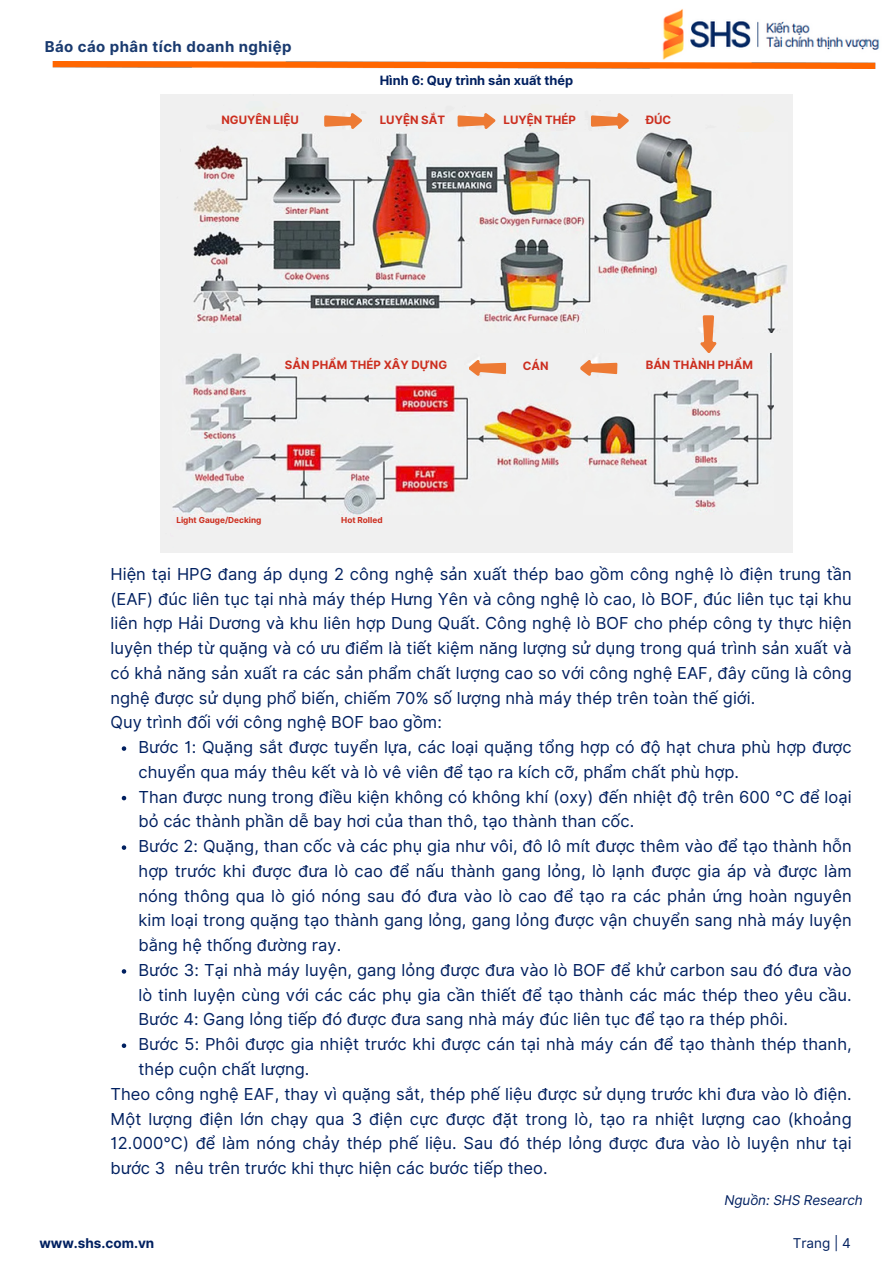
<style>
.page{position:relative;width:894px;height:1264px;background:#fff}
.page>*{position:absolute;margin:0;border:0;box-sizing:border-box;transform-origin:0 0}
.t1{font:16.5px/24.8px "Inter";color:#002060}
.t2{font:700 15px "Inter";letter-spacing:.035em;color:#193a6f}
.t3{font:italic 13.5px "Inter";letter-spacing:-.005em;color:#002060}
.t4{font:700 13.5px "Inter";color:#002060}
.t5{font:13.5px "Inter";color:#002060}
.t6{font:700 12.75px "Inter";color:#002060}
.t7{font:700 11.55px "Inter";color:#cc2e1f}
.t8{font:700 8.25px "Inter";color:#cc2e1f}
</style>
<div class="page">
<img style="left:52px;top:62px;width:824px;height:7px">
<img style="left:662px;top:9px;width:218px;height:51px">
<div style="left:160px;top:94px;width:632px;height:458px;background:#f0f0f0"></div>
<img style="left:193px;top:133px;width:594px;height:199px">
<img style="left:172px;top:353px;width:601px;height:161px">
<div style="left:290px;top:345px;width:160px;height:28px;background:#f0f0f0"></div>
<div style="left:490px;top:352px;width:91px;height:28px;background:#f0f0f0"></div>
<div style="left:645px;top:345px;width:121px;height:28px;background:#f0f0f0"></div>
<svg style="left:324px;top:113px;width:37px;height:16px"></svg>
<svg style="left:457px;top:113px;width:38px;height:16px"></svg>
<svg style="left:590px;top:113px;width:38px;height:16px"></svg>
<svg style="left:700px;top:315px;width:16px;height:38px"></svg>
<svg style="left:580px;top:360px;width:37px;height:16px"></svg>
<svg style="left:468px;top:360px;width:38px;height:16px"></svg>
<svg style="left:122px;top:746px;width:4px;height:4px"></svg>
<svg style="left:122px;top:795px;width:4px;height:5px"></svg>
<svg style="left:122px;top:845px;width:4px;height:4px"></svg>
<svg style="left:122px;top:969px;width:4px;height:4px"></svg>
<svg style="left:122px;top:1043px;width:4px;height:4px"></svg>
<h3 class="t2" style="left:45px;top:38px;width:248px">Báo cáo phân tích doanh nghiệp</h3>
<p class="t6" style="left:379px;top:73px;width:195px">Hình 6: Quy trình sản xuất thép</p>
<p class="t7" style="left:221px;top:113px;width:79px">NGUYÊN LIỆU</p>
<p class="t7" style="left:379px;top:113px;width:67px">LUYỆN SẮT</p>
<p class="t7" style="left:503px;top:113px;width:74px">LUYỆN THÉP</p>
<p class="t7" style="left:645px;top:113px;width:27px">ĐÚC</p>
<p class="t7" style="left:285px;top:358px;width:164px">SẢN PHẨM THÉP XÂY DỰNG</p>
<p class="t7" style="left:523px;top:358px;width:27px">CÁN</p>
<p class="t7" style="left:645px;top:358px;width:109px">BÁN THÀNH PHẨM</p>
<p class="t8" style="left:176px;top:515px;width:86px">Light Gauge/Decking</p>
<p class="t8" style="left:341px;top:515px;width:43px">Hot Rolled</p>
<p class="t1" style="left:110px;top:561px;width:742px">Hiện tại HPG đang áp dụng 2 công nghệ sản xuất thép bao gồm công nghệ lò điện trung tần (EAF) đúc liên tục tại nhà máy thép Hưng Yên và công nghệ lò cao, lò BOF, đúc liên tục tại khu liên hợp Hải Dương và khu liên hợp Dung Quất. Công nghệ lò BOF cho phép công ty thực hiện luyện thép từ quặng và có ưu điểm là tiết kiệm năng lượng sử dụng trong quá trình sản xuất và có khả năng sản xuất ra các sản phẩm chất lượng cao so với công nghệ EAF, đây cũng là công nghệ được sử dụng phổ biến, chiếm 70% số lượng nhà máy thép trên toàn thế giới.<br>Quy trình đối với công nghệ BOF bao gồm:</p>
<p class="t1" style="left:138px;top:734px;width:714px">Bước 1: Quặng sắt được tuyển lựa, các loại quặng tổng hợp có độ hạt chưa phù hợp được chuyển qua máy thêu kết và lò vê viên để tạo ra kích cỡ, phẩm chất phù hợp.</p>
<p class="t1" style="left:138px;top:784px;width:714px">Than được nung trong điều kiện không có không khí (oxy) đến nhiệt độ trên 600 °C để loại bỏ các thành phần dễ bay hơi của than thô, tạo thành than cốc.</p>
<p class="t1" style="left:138px;top:833px;width:714px;text-align:justify">Bước 2: Quặng, than cốc và các phụ gia như vôi, đô lô mít được thêm vào để tạo thành hỗn hợp trước khi được đưa lò cao để nấu thành gang lỏng, lò lạnh được gia áp và được làm nóng thông qua lò gió nóng sau đó đưa vào lò cao để tạo ra các phản ứng hoàn nguyên kim loại trong quặng tạo thành gang lỏng, gang lỏng được vận chuyển sang nhà máy luyện bằng hệ thống đường ray.</p>
<p class="t1" style="left:138px;top:957px;width:714px;text-align:justify">Bước 3: Tại nhà máy luyện, gang lỏng được đưa vào lò BOF để khử carbon sau đó đưa vào lò tinh luyện cùng với các các phụ gia cần thiết để tạo thành các mác thép theo yêu cầu.<br>Bước 4: Gang lỏng tiếp đó được đưa sang nhà máy đúc liên tục để tạo ra thép phôi.</p>
<p class="t1" style="left:138px;top:1031px;width:714px">Bước 5: Phôi được gia nhiệt trước khi được cán tại nhà máy cán để tạo thành thép thanh, thép cuộn chất lượng.</p>
<p class="t1" style="left:110px;top:1081px;width:742px;text-align:justify">Theo công nghệ EAF, thay vì quặng sắt, thép phế liệu được sử dụng trước khi đưa vào lò điện.<br>Một lượng điện lớn chạy qua 3 điện cực được đặt trong lò, tạo ra nhiệt lượng cao (khoảng 12.000°C) để làm nóng chảy thép phế liệu. Sau đó thép lỏng được đưa vào lò luyện như tại bước 3 nêu trên trước khi thực hiện các bước tiếp theo.</p>
<h1 class="t3" style="left:724px;top:1192px;width:140px">Nguồn: SHS Research</h1>
<p class="t4" style="left:39px;top:1234px;width:116px">www.shs.com.vn</p>
<p class="t5" style="left:792px;top:1234px;width:60px">Trang | 4</p>
</div>
